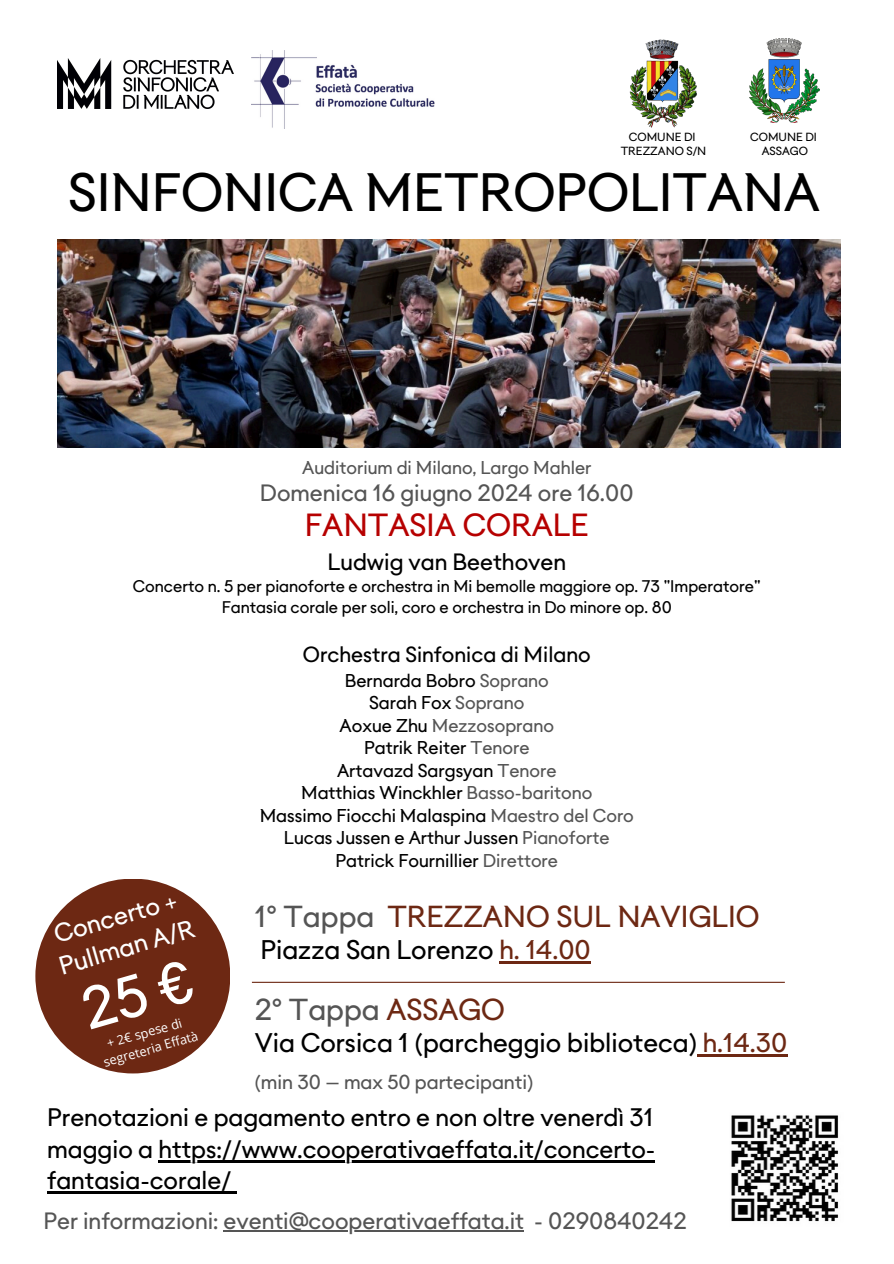
<style>
.page{position:relative;width:894px;height:1264px;background:#fff}
.page>*{position:absolute;margin:0;border:0;box-sizing:border-box;transform-origin:0 0}
.t1{font:48px "Tumb Tumb";color:#000}
.t2{font:28.5px "Tumb Tumb";color:#b60000}
.t3{font:27px "Tumb Tumb";color:#6d2813}
.t4{font:27px "Tumb Tumb";color:#555}
.t5{font:24px "Tumb Tumb";color:#000}
.t6{font:22.95px/32px "Tumb Tumb";color:#fff}
.t7{font:22.5px/31.5px "Tumb Tumb";color:#000}
.t8{font:21px "Tumb Tumb";color:#555}
.t9{font:21px "Tumb Tumb";color:#000}
.t10{font:19.5px "Tumb Tumb";color:#000}
.t11{font:18px "Tumb Tumb";color:#555}
.t12{font:16.5px/22.5px "Tumb Tumb";color:#000;text-align:center}
.t13{font:16.5px "Tumb Tumb";color:#555}
.t14{font:15px/20.2px "Tumb Tumb";color:#000;text-align:center}
.t15{font:12.75px "Open Sans";color:#fff}
.t16{font:10.5px/14px "Tumb Tumb";color:#000;text-align:center}
.s1{color:#555}
.s2{color:#6d2813}
</style>
<div class="page">
<img style="left:749px;top:38px;width:70px;height:84px">
<img style="left:629px;top:39px;width:68px;height:89px">
<img style="left:252px;top:51px;width:182px;height:77px">
<img style="left:57px;top:58px;width:176px;height:51px">
<div style="left:35px;top:878px;width:195px;height:195px;background:#6d2813;border-radius:50%"></div>
<hr style="left:252px;top:981px;width:532px;height:1px;background:#6d2813">
<img style="left:57px;top:239px;width:783px;height:208px">
<img style="left:731px;top:1115px;width:108px;height:107px">
<hr style="left:499px;top:961px;width:91px;height:2px;background:#6d2813">
<hr style="left:696px;top:1054px;width:91px;height:2px;background:#6d2813">
<hr style="left:158px;top:1159px;width:497px;height:3px;background:#000">
<hr style="left:47px;top:1191px;width:184px;height:2px;background:#000">
<hr style="left:223px;top:1230px;width:301px;height:1px;background:#555">
<p class="t16" style="left:620px;top:131px;width:87px">COMUNE DI<br>TREZZANO S/N</p>
<h4 class="t16" style="left:750px;top:131px;width:68px">COMUNE DI</h4>
<p class="t16" style="left:761px;top:145px;width:48px">ASSAGO</p>
<h3 class="t1" style="left:68px;top:172px;width:752px">SINFONICA METROPOLITANA</h3>
<p class="t13" style="left:302px;top:461px;width:291px">Auditorium di Milano, Largo Mahler</p>
<p class="t8" style="left:260px;top:484px;width:375px">Domenica 16 giugno 2024 ore 16.00</p>
<p class="t2" style="left:305px;top:513px;width:285px">FANTASIA CORALE</p>
<p class="t9" style="left:327px;top:553px;width:240px">Ludwig van Beethoven</p>
<p class="t14" style="left:133px;top:578px;width:629px">Concerto n. 5 per pianoforte e orchestra in Mi bemolle maggiore op. 73 "Imperatore"<br>Fantasia corale per soli, coro e orchestra in Do minore op. 80</p>
<h1 class="t10" style="left:303px;top:646px;width:289px">Orchestra Sinfonica di Milano</h1>
<h1 class="t12" style="left:259px;top:671px;width:375px">Bernarda Bobro <span class="s1">Soprano<br></span>Sarah Fox <span class="s1">Soprano<br></span>Aoxue Zhu <span class="s1">Mezzosoprano<br></span>Patrik Reiter <span class="s1">Tenore<br></span>Artavazd Sargsyan <span class="s1">Tenore<br></span>Matthias Winckhler <span class="s1">Basso-baritono<br></span>Massimo Fiocchi Malaspina <span class="s1">Maestro del Coro<br></span>Lucas Jussen e Arthur Jussen <span class="s1">Pianoforte<br></span>Patrick Fournillier <span class="s1">Direttore</span></h1>
<h4 class="t3" style="left:254px;top:905px;width:506px"><span class="s1">1° Tappa</span> TREZZANO SUL NAVIGLIO</h4>
<h4 class="t5" style="left:260px;top:940px;width:332px">Piazza San Lorenzo <span class="s2">h. 14.00</span></h4>
<p class="t6" style="left:47px;top:922px;width:141px;rotate:-16deg">Concerto +<br>Pullman A/R</p>
<p class="t15" style="left:105px;top:1035px;width:79px;rotate:-16deg">+ 2€ spese di</p>
<p class="t15" style="left:101px;top:1053px;width:99px;rotate:-16deg">segreteria Effatà</p>
<p class="t4" style="left:254px;top:997px;width:252px">2° Tappa <span class="s2">ASSAGO</span></p>
<p class="t5" style="left:254px;top:1032px;width:534px">Via Corsica 1 (parcheggio biblioteca) <span class="s2">h.14.30</span></p>
<h3 class="t11" style="left:254px;top:1074px;width:280px">(min 30 – max 50 partecipanti)</h3>
<p class="t7" style="left:47px;top:1104px;width:609px">Prenotazioni e pagamento entro e non oltre venerdì 31 maggio a https://www.cooperativaeffata.it/concerto-</p>
<h2 class="t7" style="left:47px;top:1167px;width:185px">fantasia-corale/</h2>
<h5 class="t8" style="left:43px;top:1212px;width:644px">Per informazioni: eventi@cooperativaeffata.it - 0290840242</h5>
</div>
